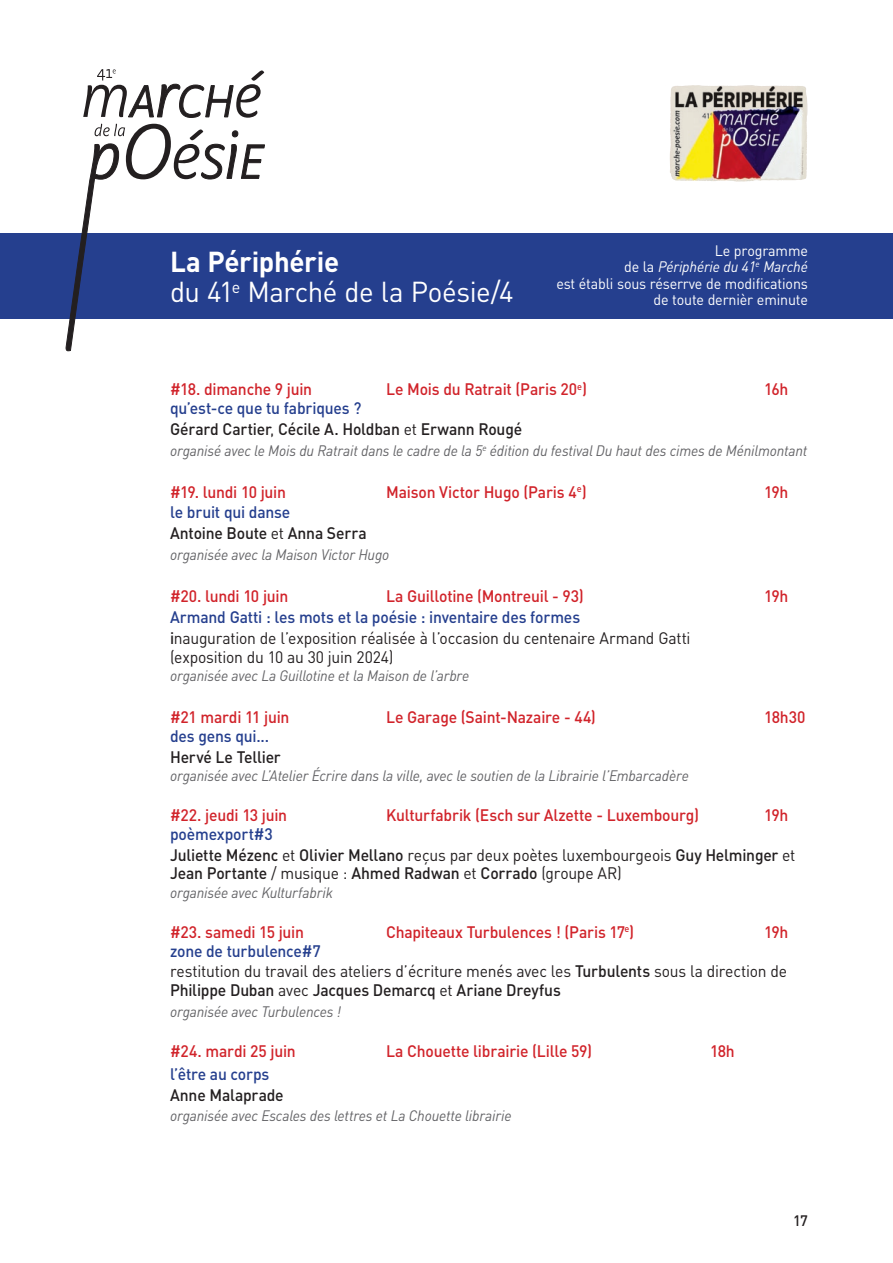
<style>
.page{position:relative;width:893px;height:1263px;background:#fff}
.page>*{position:absolute;margin:0;border:0;box-sizing:border-box;transform-origin:0 0}
.t1{font:28.5px "DIN Pro";letter-spacing:-.02em;color:#fff}
.t2{font:700 28.5px "DIN Pro";letter-spacing:-.015em;color:#fff}
.t3{font:500 16.5px "DIN Pro";letter-spacing:-.015em;color:#d1232a;scale:.95 1}
.t4{font:16.5px/18.8px "DIN Pro";letter-spacing:-.015em;color:#231f20;scale:.95 1}
.t5{font:500 16.5px/18.8px "DIN Pro";letter-spacing:-.015em;color:#231f20;scale:.95 1}
.t6{font:500 16.5px "DIN Pro";letter-spacing:-.015em;color:#253f8e;scale:.95 1}
.t7{font:italic 15px "DIN Pro";letter-spacing:-.01em;color:#636366;scale:.95 1}
.t8{font:15px/16.5px "DIN Pro";letter-spacing:-.01em;color:#fff;text-align:right;scale:.95 1}
.t9{font:500 15px "DIN Pro";color:#231f20}
.s1{font-style:italic}
.s2{font-weight:400}
.s3{font-weight:500}
</style>
<div class="page">
<div style="left:0;top:234px;width:893px;height:85px;background:#253f8e"></div>
<img style="left:670px;top:85px;width:81px;height:87px">
<svg style="left:83px;top:69px;width:181px;height:49px"></svg>
<svg style="left:65px;top:124px;width:200px;height:228px"></svg>
<p class="t2" style="left:170px;top:243px;width:171px">La Périphérie</p>
<p class="t1" style="left:170px;top:273px;width:345px">du 41<sup>e</sup> Marché de la Poésie/4</p>
<p class="t8" style="left:556px;top:242px;width:266px">Le programme<br>de la <span class="s1">Périphérie du 41</span><sup>e</sup> <span class="s1">Marché<br></span>est établi sous réserrve de modifications de toute dernièr eminute</p>
<p class="t3" style="left:170px;top:378px;width:151px">#18. dimanche 9 juin</p>
<p class="t3" style="left:386px;top:378px;width:213px">Le Mois du Ratrait (Paris 20<sup>e</sup>)</p>
<p class="t3" style="left:764px;top:378px;width:27px">16h</p>
<p class="t6" style="left:170px;top:397px;width:203px">qu’est-ce que tu fabriques ?</p>
<p class="t5" style="left:170px;top:419px;width:372px">Gérard Cartier<span class="s2">,</span> Cécile A. Holdban <span class="s2">et</span> Erwann Rougé</p>
<p class="t7" style="left:170px;top:441px;width:672px">organisé avec le Mois du Ratrait dans le cadre de la 5<sup>e</sup> édition du festival Du haut des cimes de Ménilmontant</p>
<p class="t3" style="left:170px;top:480px;width:123px">#19. lundi 10 juin</p>
<p class="t3" style="left:386px;top:480px;width:213px">Maison Victor Hugo (Paris 4<sup>e</sup>)</p>
<p class="t3" style="left:764px;top:480px;width:27px">19h</p>
<p class="t6" style="left:170px;top:501px;width:128px">le bruit qui danse</p>
<p class="t5" style="left:170px;top:523px;width:208px">Antoine Boute <span class="s2">et</span> Anna Serra</p>
<p class="t7" style="left:170px;top:545px;width:232px">organisée avec la Maison Victor Hugo</p>
<p class="t3" style="left:170px;top:585px;width:126px">#20. lundi 10 juin</p>
<p class="t3" style="left:386px;top:585px;width:210px">La Guillotine (Montreuil - 93)</p>
<p class="t3" style="left:764px;top:585px;width:27px">19h</p>
<p class="t6" style="left:170px;top:606px;width:433px">Armand Gatti : les mots et la poésie : inventaire des formes</p>
<p class="t4" style="left:170px;top:628px;width:549px"><span class="s3">i</span>nauguration de l’exposition réalisée à l’occasion du centenaire Armand Gatti (exposition du 10 au 30 juin 2024)</p>
<p class="t7" style="left:170px;top:666px;width:317px">organisée avec La Guillotine et la Maison de l’arbre</p>
<p class="t3" style="left:170px;top:706px;width:127px">#21 mardi 11 juin</p>
<p class="t3" style="left:386px;top:706px;width:222px">Le Garage (Saint-Nazaire - 44)</p>
<p class="t3" style="left:764px;top:706px;width:45px">18h30</p>
<p class="t6" style="left:170px;top:724px;width:106px">des gens qui...</p>
<p class="t5" style="left:170px;top:747px;width:118px">Hervé Le Tellier</p>
<p class="t7" style="left:170px;top:767px;width:548px">organisée avec L’Atelier Écrire dans la ville, avec le soutien de la Librairie l’Embarcadère</p>
<p class="t3" style="left:170px;top:804px;width:125px">#22. jeudi 13 juin</p>
<p class="t3" style="left:386px;top:804px;width:331px">Kulturfabrik (Esch sur Alzette - Luxembourg)</p>
<p class="t3" style="left:764px;top:804px;width:27px">19h</p>
<p class="t6" style="left:170px;top:822px;width:110px">poèmexport#3</p>
<p class="t5" style="left:170px;top:845px;width:660px">Juliette Mézenc <span class="s2">et</span> Olivier Mellano <span class="s2">reçus par deux poètes luxembourgeois</span> Guy Helminger <span class="s2">et<br></span>Jean Portante <span class="s2">/ musique :</span> Ahmed Radwan <span class="s2">et</span> Corrado <span class="s2">(groupe AR)</span></p>
<p class="t7" style="left:170px;top:883px;width:173px">organisée avec Kulturfabrik</p>
<p class="t3" style="left:170px;top:920px;width:143px">#23. samedi 15 juin</p>
<p class="t3" style="left:386px;top:920px;width:263px">Chapiteaux Turbulences ! (Paris 17<sup>e</sup>)</p>
<p class="t3" style="left:764px;top:920px;width:27px">19h</p>
<p class="t6" style="left:170px;top:939px;width:160px">zone de turbulence#7</p>
<p class="t4" style="left:170px;top:961px;width:651px">restitution du travail des ateliers d’écriture menés avec les <span class="s3">Turbulents</span> sous la direction de<br><span class="s3">Philippe Duban</span> avec <span class="s3">Jacques Demarcq</span> et <span class="s3">Ariane Dreyfus</span></p>
<p class="t7" style="left:170px;top:1002px;width:181px">organisée avec Turbulences !</p>
<p class="t3" style="left:170px;top:1039px;width:134px">#24. mardi 25 juin</p>
<p class="t3" style="left:386px;top:1039px;width:218px">La Chouette librairie (Lille 59)</p>
<p class="t3" style="left:710px;top:1039px;width:28px">18h</p>
<p class="t6" style="left:170px;top:1062px;width:106px">l’être au corps</p>
<p class="t5" style="left:170px;top:1084px;width:121px">Anne Malaprade</p>
<p class="t7" style="left:170px;top:1107px;width:361px">organisée avec Escales des lettres et La Chouette librairie</p>
<p class="t9" style="left:793px;top:1210px;width:16px">17</p>
</div>
